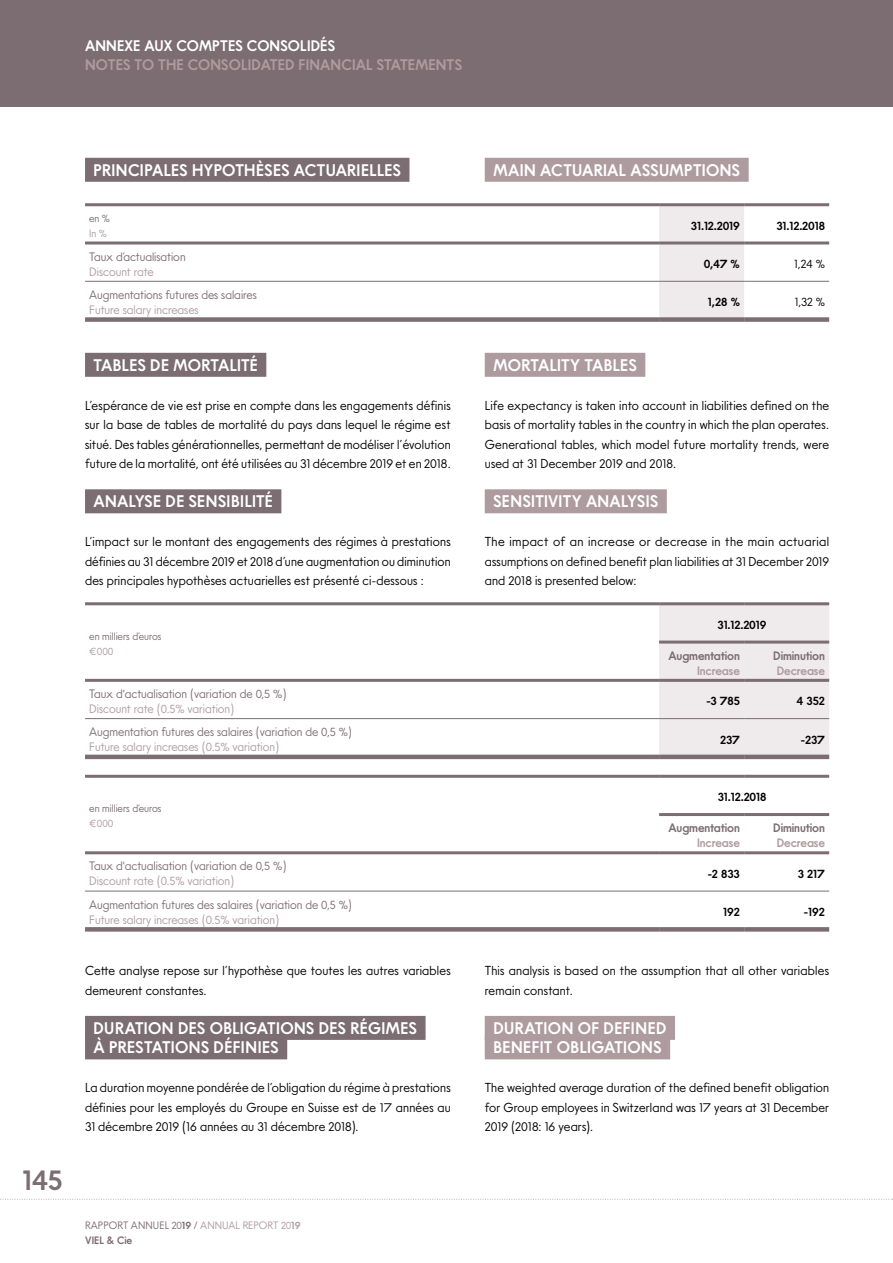
<style>
.page{position:relative;width:893px;height:1263px;background:#fff}
.page>*{position:absolute;margin:0;border:0;box-sizing:border-box;transform-origin:0 0}
.t1{font:700 28.5px "JT Energy";color:#7b6d71}
.t2{font:700 16.5px/19.5px "JT Energy";letter-spacing:.025em;color:#fff}
.t3{font:700 15px "JT Energy";letter-spacing:.01em;color:#ae9ba0}
.t4{font:700 15px "JT Energy";letter-spacing:.01em;color:#fff}
.t5{font:300 12.75px/19.5px "JT Energy";letter-spacing:.015em;color:#000;text-align:justify}
.t6{font:300 12px "JT Energy";color:#7b6d71}
.t7{font:300 12px "JT Energy";color:#ae9ba0}
.t8{font:700 12px "JT Energy";letter-spacing:-.01em;color:#000}
.t9{font:700 12px "JT Energy";letter-spacing:-.01em;color:#7b6d71}
.t10{font:700 12px "JT Energy";letter-spacing:-.01em;color:#ae9ba0}
.t11{font:300 12px "JT Energy";color:#000}
.t12{font:300 10.5px/15px "JT Energy";color:#7b6d71}
.t13{font:300 10.5px "JT Energy";color:#ae9ba0}
.s1{font-weight:700}
.s2{color:#ae9ba0}
.s3{font-weight:700;color:#ae9ba0}
</style>
<div class="page">
<div style="left:0;top:0;width:893px;height:106px;background:#7b6d71"></div>
<svg style="left:0;top:1199px;width:893px;height:1px"></svg>
<div style="left:85px;top:158px;width:324px;height:24px;background:#7b6d71"></div>
<div style="left:85px;top:353px;width:181px;height:24px;background:#7b6d71"></div>
<div style="left:85px;top:489px;width:196px;height:24px;background:#7b6d71"></div>
<div style="left:85px;top:1016px;width:341px;height:24px;background:#7b6d71"></div>
<div style="left:85px;top:1035px;width:202px;height:24px;background:#7b6d71"></div>
<div style="left:485px;top:158px;width:264px;height:24px;background:#ae9ba0"></div>
<div style="left:485px;top:353px;width:160px;height:24px;background:#ae9ba0"></div>
<div style="left:485px;top:489px;width:182px;height:24px;background:#ae9ba0"></div>
<div style="left:485px;top:1016px;width:190px;height:24px;background:#ae9ba0"></div>
<div style="left:485px;top:1035px;width:185px;height:24px;background:#ae9ba0"></div>
<svg style="left:85px;top:206px;width:744px;height:75px"></svg>
<div style="left:659px;top:206px;width:85px;height:111px;background:#efeaec"></div>
<hr style="left:85px;top:203px;width:574px;height:3px;background:#7b6d71">
<hr style="left:659px;top:203px;width:85px;height:3px;background:#7b6d71">
<hr style="left:744px;top:203px;width:85px;height:3px;background:#7b6d71">
<hr style="left:85px;top:241px;width:574px;height:3px;background:#7b6d71">
<hr style="left:659px;top:241px;width:85px;height:3px;background:#7b6d71">
<hr style="left:744px;top:241px;width:85px;height:3px;background:#7b6d71">
<div style="left:85px;top:317px;width:574px;height:5px;background:#7b6d71"></div>
<div style="left:659px;top:317px;width:85px;height:5px;background:#7b6d71"></div>
<div style="left:744px;top:317px;width:85px;height:5px;background:#7b6d71"></div>
<hr style="left:85px;top:281px;width:574px;height:1px;background:#7b6d71">
<hr style="left:659px;top:281px;width:85px;height:1px;background:#7b6d71">
<hr style="left:744px;top:281px;width:85px;height:1px;background:#7b6d71">
<svg style="left:85px;top:605px;width:574px;height:150px"></svg>
<div style="left:659px;top:605px;width:170px;height:150px;background:#efeaec"></div>
<hr style="left:85px;top:602px;width:574px;height:3px;background:#7b6d71">
<hr style="left:659px;top:602px;width:85px;height:3px;background:#7b6d71">
<hr style="left:744px;top:602px;width:85px;height:3px;background:#7b6d71">
<hr style="left:659px;top:640px;width:85px;height:3px;background:#7b6d71">
<hr style="left:744px;top:640px;width:85px;height:3px;background:#7b6d71">
<hr style="left:85px;top:679px;width:574px;height:3px;background:#7b6d71">
<hr style="left:659px;top:679px;width:85px;height:3px;background:#7b6d71">
<hr style="left:744px;top:679px;width:85px;height:3px;background:#7b6d71">
<hr style="left:85px;top:755px;width:574px;height:4px;background:#7b6d71">
<hr style="left:659px;top:755px;width:85px;height:4px;background:#7b6d71">
<hr style="left:744px;top:755px;width:85px;height:4px;background:#7b6d71">
<hr style="left:85px;top:718px;width:574px;height:1px;background:#7b6d71">
<hr style="left:659px;top:718px;width:85px;height:1px;background:#7b6d71">
<hr style="left:744px;top:718px;width:85px;height:1px;background:#7b6d71">
<svg style="left:85px;top:854px;width:574px;height:37px"></svg>
<hr style="left:85px;top:775px;width:574px;height:3px;background:#7b6d71">
<hr style="left:659px;top:775px;width:85px;height:3px;background:#7b6d71">
<hr style="left:744px;top:775px;width:85px;height:3px;background:#7b6d71">
<hr style="left:659px;top:813px;width:85px;height:3px;background:#7b6d71">
<hr style="left:744px;top:813px;width:85px;height:3px;background:#7b6d71">
<hr style="left:85px;top:851px;width:574px;height:3px;background:#7b6d71">
<hr style="left:659px;top:851px;width:85px;height:3px;background:#7b6d71">
<hr style="left:744px;top:851px;width:85px;height:3px;background:#7b6d71">
<div style="left:85px;top:927px;width:574px;height:5px;background:#7b6d71"></div>
<div style="left:659px;top:927px;width:85px;height:5px;background:#7b6d71"></div>
<div style="left:744px;top:927px;width:85px;height:5px;background:#7b6d71"></div>
<hr style="left:85px;top:891px;width:574px;height:1px;background:#7b6d71">
<hr style="left:659px;top:891px;width:85px;height:1px;background:#7b6d71">
<hr style="left:744px;top:891px;width:85px;height:1px;background:#7b6d71">
<p class="t4" style="left:85px;top:33px;width:251px">ANNEXE AUX COMPTES CONSOLIDÉS</p>
<p class="t3" style="left:85px;top:53px;width:378px">NOTES TO THE CONSOLIDATED FINANCIAL STATEMENTS</p>
<h1 class="t1" style="left:22px;top:1157px;width:42px">145</h1>
<p class="t2" style="left:94px;top:160px;width:309px">PRINCIPALES HYPOTHÈSES ACTUARIELLES</p>
<p class="t12" style="left:89px;top:210px;width:22px">en %</p>
<p class="t13" style="left:89px;top:224px;width:19px">In %</p>
<p class="t6" style="left:89px;top:247px;width:98px">Taux d’actualisation</p>
<p class="t7" style="left:89px;top:262px;width:66px">Discount rate</p>
<p class="t6" style="left:89px;top:285px;width:169px">Augmentations futures des salaires</p>
<p class="t7" style="left:89px;top:300px;width:111px">Future salary increases</p>
<p class="t2" style="left:94px;top:355px;width:166px">TABLES DE MORTALITÉ</p>
<p class="t5" style="left:85px;top:395px;width:367px">L’espérance de vie est prise en compte dans les engagements définis sur la base de tables de mortalité du pays dans lequel le régime est situé. Des tables générationnelles, permettant de modéliser l’évolution future de la mortalité, ont été utilisées au 31 décembre 2019 et en 2018.</p>
<p class="t2" style="left:94px;top:491px;width:181px">ANALYSE DE SENSIBILITÉ</p>
<p class="t5" style="left:85px;top:532px;width:367px">L’impact sur le montant des engagements des régimes à prestations définies au 31 décembre 2019 et 2018 d’une augmentation ou diminution des principales hypothèses actuarielles est présenté ci-dessous :</p>
<p class="t12" style="left:89px;top:628px;width:74px">en milliers d’euros</p>
<p class="t13" style="left:89px;top:642px;width:26px">€000</p>
<p class="t6" style="left:89px;top:684px;width:199px">Taux d'actualisation (variation de 0,5 %)</p>
<p class="t7" style="left:89px;top:699px;width:147px">Discount rate (0.5% variation)</p>
<p class="t6" style="left:89px;top:722px;width:264px">Augmentation futures des salaires (variation de 0,5 %)</p>
<p class="t7" style="left:89px;top:737px;width:192px">Future salary increases (0.5% variation)</p>
<p class="t12" style="left:89px;top:801px;width:74px">en milliers d’euros</p>
<p class="t13" style="left:89px;top:815px;width:26px">€000</p>
<p class="t6" style="left:89px;top:856px;width:199px">Taux d'actualisation (variation de 0,5 %)</p>
<p class="t7" style="left:89px;top:871px;width:147px">Discount rate (0.5% variation)</p>
<p class="t6" style="left:89px;top:895px;width:264px">Augmentation futures des salaires (variation de 0,5 %)</p>
<p class="t7" style="left:89px;top:910px;width:192px">Future salary increases (0.5% variation)</p>
<p class="t5" style="left:85px;top:961px;width:367px">Cette analyse repose sur l’hypothèse que toutes les autres variables demeurent constantes.</p>
<p class="t2" style="left:94px;top:1018px;width:325px">DURATION DES OBLIGATIONS DES RÉGIMES<br>À PRESTATIONS DÉFINIES</p>
<p class="t5" style="left:85px;top:1078px;width:367px">La duration moyenne pondérée de l’obligation du régime à prestations définies pour les employés du Groupe en Suisse est de 17 années au 31 décembre 2019 (16 années au 31 décembre 2018).</p>
<p class="t12" style="left:85px;top:1217px;width:217px">RAPPORT ANNUEL 20<span class="s1">19</span> / <span class="s2">ANNUAL REPORT 20</span><span class="s3">19<br></span><span class="s1">VIEL &amp; Cie</span></p>
<p class="t2" style="left:493px;top:160px;width:248px">MAIN ACTUARIAL ASSUMPTIONS</p>
<p class="t8" style="left:691px;top:216px;width:50px">31.12.2019</p>
<p class="t8" style="left:776px;top:216px;width:50px">31.12.2018</p>
<p class="t8" style="left:704px;top:254px;width:38px">0,47 %</p>
<p class="t11" style="left:794px;top:254px;width:32px">1,24 %</p>
<p class="t8" style="left:708px;top:292px;width:34px">1,28 %</p>
<p class="t11" style="left:795px;top:292px;width:32px">1,32 %</p>
<p class="t2" style="left:493px;top:355px;width:145px">MORTALITY TABLES</p>
<p class="t5" style="left:485px;top:395px;width:346px">Life expectancy is taken into account in liabilities defined on the basis of mortality tables in the country in which the plan operates.<br>Generational tables, which model future mortality trends, were used at 31 December 2019 and 2018.</p>
<p class="t2" style="left:493px;top:491px;width:166px">SENSITIVITY ANALYSIS</p>
<p class="t5" style="left:485px;top:532px;width:346px">The impact of an increase or decrease in the main actuarial assumptions on defined benefit plan liabilities at 31 December 2019 and 2018 is presented below:</p>
<p class="t8" style="left:718px;top:615px;width:50px">31.12.2019</p>
<p class="t9" style="left:669px;top:645px;width:73px">Augmentation</p>
<p class="t10" style="left:697px;top:660px;width:44px">Increase</p>
<p class="t9" style="left:773px;top:645px;width:53px">Diminution</p>
<p class="t10" style="left:777px;top:660px;width:50px">Decrease</p>
<p class="t8" style="left:706px;top:691px;width:35px">-3 785</p>
<p class="t8" style="left:796px;top:691px;width:30px">4 352</p>
<p class="t8" style="left:720px;top:729px;width:21px">237</p>
<p class="t8" style="left:801px;top:729px;width:26px">-237</p>
<p class="t8" style="left:718px;top:787px;width:50px">31.12.2018</p>
<p class="t9" style="left:669px;top:818px;width:73px">Augmentation</p>
<p class="t10" style="left:697px;top:833px;width:44px">Increase</p>
<p class="t9" style="left:773px;top:818px;width:53px">Diminution</p>
<p class="t10" style="left:777px;top:833px;width:50px">Decrease</p>
<p class="t8" style="left:708px;top:864px;width:34px">-2 833</p>
<p class="t8" style="left:798px;top:864px;width:29px">3 217</p>
<p class="t8" style="left:723px;top:902px;width:18px">192</p>
<p class="t8" style="left:804px;top:902px;width:23px">-192</p>
<p class="t5" style="left:485px;top:961px;width:346px">This analysis is based on the assumption that all other variables remain constant.</p>
<p class="t2" style="left:493px;top:1018px;width:175px">DURATION OF DEFINED<br>BENEFIT OBLIGATIONS</p>
<p class="t5" style="left:485px;top:1078px;width:346px">The weighted average duration of the defined benefit obligation for Group employees in Switzerland was 17 years at 31 December 2019 (2018: 16 years).</p>
</div>
